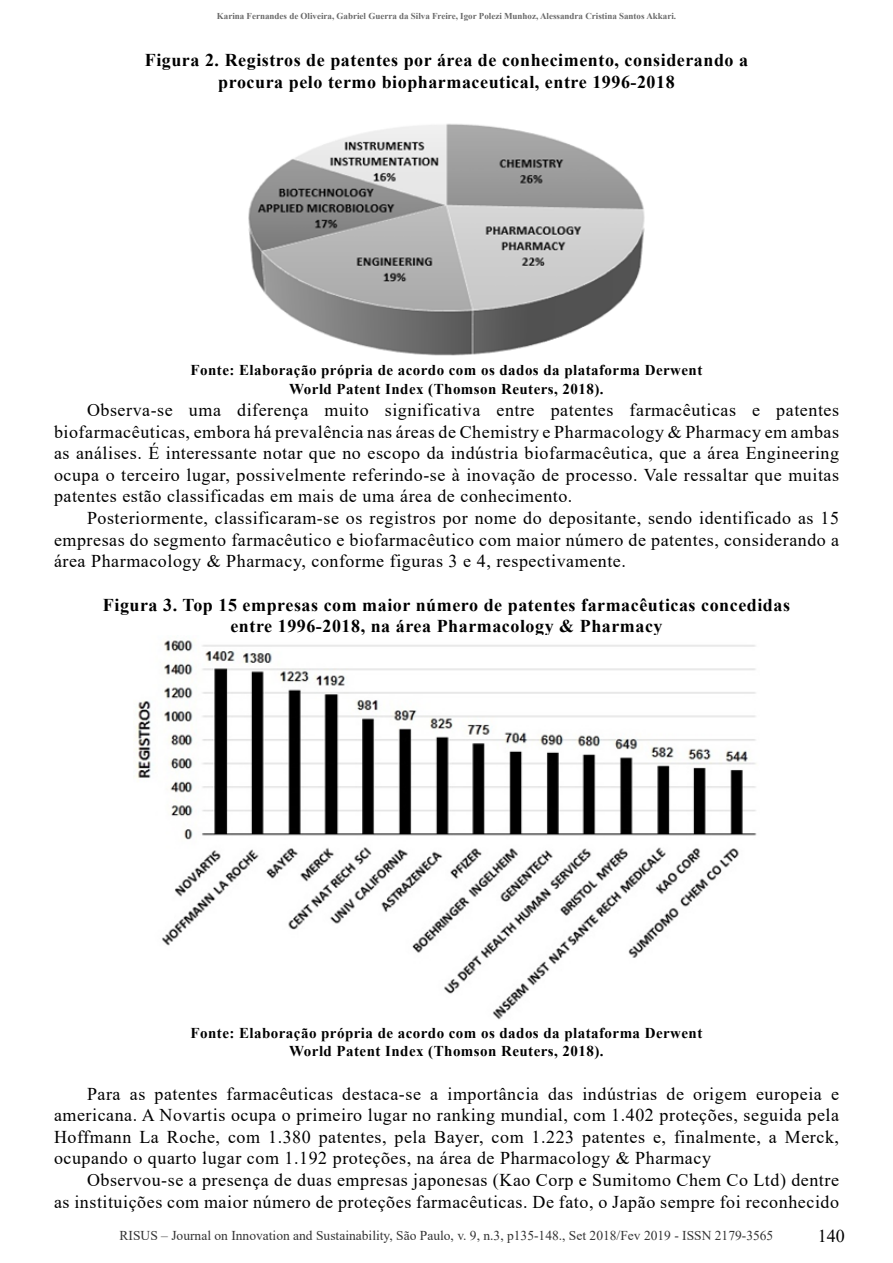
<style>
.page{position:relative;width:893px;height:1263px;background:#fff}
.page>*{position:absolute;margin:0;border:0;box-sizing:border-box;transform-origin:0 0}
.texto{font:18px/21.6px "Times New Roman";letter-spacing:.03em;color:#000;text-align:justify}
.tabela{font:700 18px "Times New Roman";letter-spacing:.03em;color:#000}
.tabela-2{font:700 15px "Times New Roman";letter-spacing:.03em;color:#000}
.t1{font:13.5px "Times New Roman";color:#333}
.t2{font:700 9px "Times New Roman";color:#696969}
</style>
<div class="page">
<img style="left:248px;top:123px;width:397px;height:233px">
<img style="left:136px;top:640px;width:621px;height:380px">
<p class="t2" style="left:217px;top:10px;width:461px">Karina Fernandes de Oliveira, Gabriel Guerra da Silva Freire, Igor Polezi Munhoz, Alessandra Cristina Santos Akkari.</p>
<p class="tabela" style="left:145px;top:47px;width:605px">Figura 2. Registros de patentes por área de conhecimento, considerando a</p>
<p class="tabela" style="left:218px;top:69px;width:458px">procura pelo termo biopharmaceutical, entre 1996-2018</p>
<p class="tabela-2" style="left:191px;top:359px;width:513px">Fonte: Elaboração própria de acordo com os dados da plataforma Derwent</p>
<p class="tabela-2" style="left:289px;top:379px;width:316px">World Patent Index (Thomson Reuters, 2018).</p>
<p class="texto" style="left:54px;top:399px;width:787px;text-indent:33px">Observa-se uma diferença muito significativa entre patentes farmacêuticas e patentes biofarmacêuticas, embora há prevalência nas áreas de Chemistry e Pharmacology &amp; Pharmacy em ambas as análises. É interessante notar que no escopo da indústria biofarmacêutica, que a área Engineering ocupa o terceiro lugar, possivelmente referindo-se à inovação de processo. Vale ressaltar que muitas patentes estão classificadas em mais de uma área de conhecimento.</p>
<p class="texto" style="left:54px;top:507px;width:787px;text-indent:33px">Posteriormente, classificaram-se os registros por nome do depositante, sendo identificado as 15 empresas do segmento farmacêutico e biofarmacêutico com maior número de patentes, considerando a área Pharmacology &amp; Pharmacy, conforme figuras 3 e 4, respectivamente.</p>
<p class="tabela" style="left:103px;top:591px;width:689px">Figura 3. Top 15 empresas com maior número de patentes farmacêuticas concedidas</p>
<p class="tabela" style="left:230px;top:613px;width:434px">entre 1996-2018, na área Pharmacology &amp; Pharmacy</p>
<p class="tabela-2" style="left:191px;top:1022px;width:513px">Fonte: Elaboração própria de acordo com os dados da plataforma Derwent</p>
<p class="tabela-2" style="left:289px;top:1040px;width:316px">World Patent Index (Thomson Reuters, 2018).</p>
<p class="texto" style="left:54px;top:1082px;width:787px;text-indent:33px">Para as patentes farmacêuticas destaca-se a importância das indústrias de origem europeia e americana. A Novartis ocupa o primeiro lugar no ranking mundial, com 1.402 proteções, seguida pela Hoffmann La Roche, com 1.380 patentes, pela Bayer, com 1.223 patentes e, finalmente, a Merck, ocupando o quarto lugar com 1.192 proteções, na área de Pharmacology &amp; Pharmacy</p>
<p class="texto" style="left:54px;top:1169px;width:787px;text-align:right">Observou-se a presença de duas empresas japonesas (Kao Corp e Sumitomo Chem Co Ltd) dentre<br>as instituições com maior número de proteções farmacêuticas. De fato, o Japão sempre foi reconhecido</p>
<p class="t1" style="left:120px;top:1225px;width:655px">RISUS – Journal on Innovation and Sustainability, São Paulo, v. 9, n.3, p135-148., Set 2018/Fev 2019 - ISSN 2179-3565</p>
<p class="texto" style="left:818px;top:1224px;width:28px">140</p>
</div>
